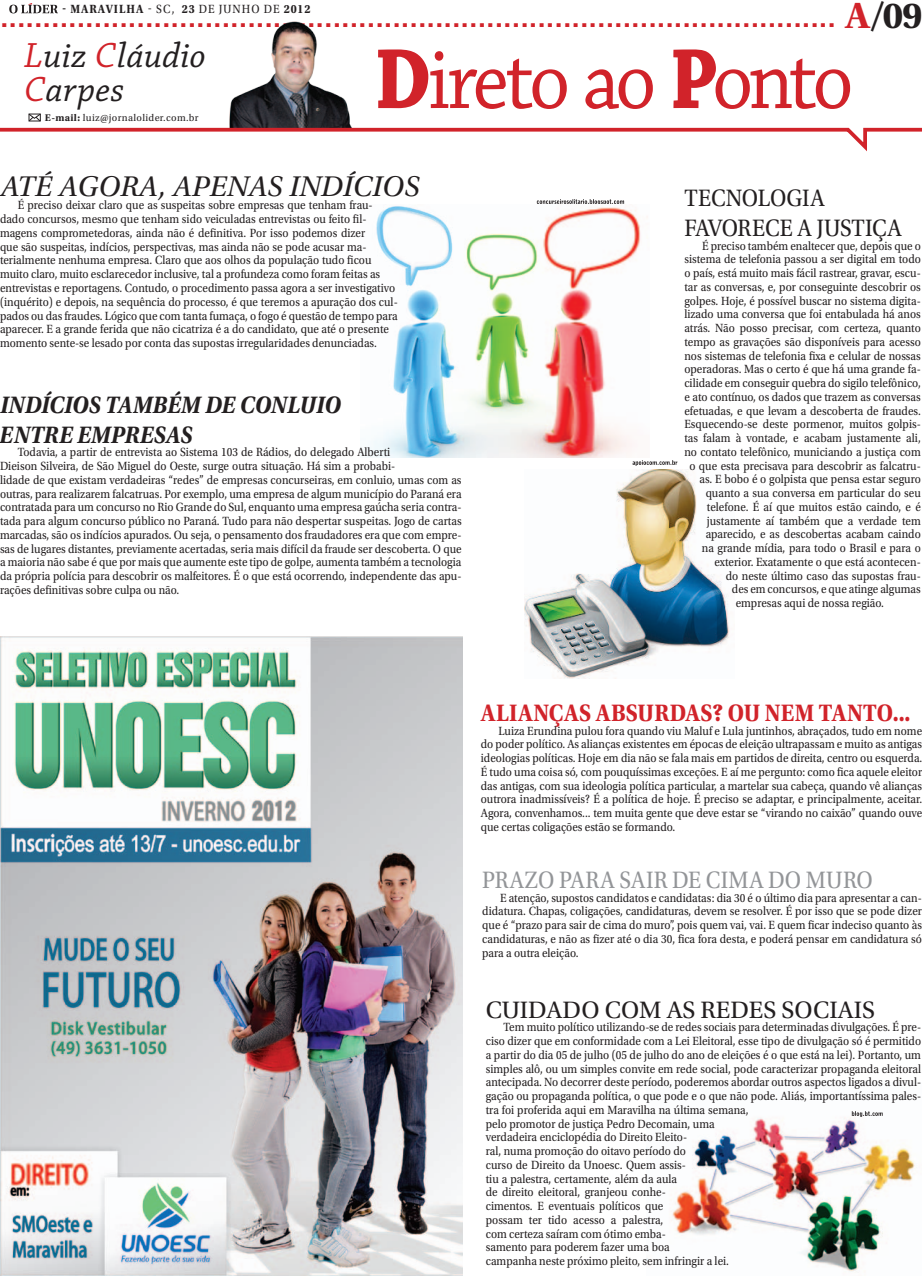
<style>
.page{position:relative;width:922px;height:1276px;background:#fff}
.page>*{position:absolute;margin:0;border:0;box-sizing:border-box;transform-origin:0 0}
.t1{font:90px "Chaparral Pro";letter-spacing:-.055em;color:#d1232a;scale:.9 1}
.t2{font:italic 36.75px/33.6px "Chaparral Pro";letter-spacing:.01em;color:#231f20}
.t3{font:italic 30px "Utopia Std";color:#231f20}
.t4{font:italic 700 25px "Utopia Std";color:#231f20;scale:.9 1}
.t5{font:700 25px "Utopia Std";letter-spacing:.01em;color:#d1232a;scale:.9 1}
.t6{font:25px/30px "Utopia Std";color:#231f20;scale:.9 1}
.t7{font:25px "Utopia Std";letter-spacing:.025em;color:#939598;scale:.9 1}
.t8{font:25px "Utopia Std";color:#231f20}
.t9{font:700 24.12px "Rockwell";color:#d1232a}
.t10{font:12.5px/13.8px "Utopia Std";color:#231f20;scale:.9 1}
.t11{font:700 12.5px "Utopia Std";letter-spacing:.085em;color:#231f20;scale:.9 1}
.t12{font:10.25px "Utopia Std";color:#231f20}
.s1{font-family:"Utopia Std";font-size:38.25px}
.s2{font-family:"Utopia Std";font-size:38.25px;color:#231f20}
.s3{font-weight:700}
.s4{font-weight:400}
.s5{color:#d1232a}
</style>
<div class="page">
<svg style="left:9px;top:3px;width:49px;height:10px"></svg>
<img style="left:271px;top:21px;width:46px;height:28px">
<svg style="left:0;top:49px;width:921px;height:103px"></svg>
<img style="left:0;top:637px;width:462px;height:639px">
<svg style="left:536px;top:199px;width:88px;height:5px"></svg>
<img style="left:369px;top:206px;width:272px;height:252px">
<svg style="left:632px;top:460px;width:45px;height:6px"></svg>
<img style="left:525px;top:469px;width:205px;height:209px">
<img style="left:646px;top:1112px;width:269px;height:160px">
<svg style="left:851px;top:1111px;width:31px;height:6px"></svg>
<h3 class="t9" style="left:0;top:4px;width:923px">.................................................................................................. <span class="s1">a</span><span class="s2">/09</span></h3>
<h1 class="t1" style="left:374px;top:30px;width:534px"><span class="s3">D</span>ireto ao <span class="s3">P</span>onto</h1>
<p class="t11" style="left:62px;top:2px;width:277px">- MARAVILHA <span class="s4">- SC,</span> 23 <span class="s4">de JUNHO DE</span> 2012</p>
<h2 class="t2" style="left:24px;top:40px;width:183px"><span class="s5">L</span>uiz <span class="s5">C</span>láudio<br><span class="s5">C</span>arpes</h2>
<p class="t12" style="left:45px;top:112px;width:155px"><span class="s3">E-mail:</span> luiz@jornalolider.com.br</p>
<h3 class="t3" style="left:0;top:170px;width:421px">ATÉ AGORA, APENAS INDÍCIOS</h3>
<p class="t10" style="left:0;top:199px;width:443px;text-indent:18px">É preciso deixar claro que as suspeitas sobre empresas que tenham frau&shy;dado concursos, mesmo que tenham sido veiculadas entrevistas ou feito fil&shy;magens comprometedoras, ainda não é definitiva. Por isso podemos dizer<br>que são suspeitas, indícios, perspectivas, mas ainda não se pode acusar ma&shy;terialmente nenhuma empresa. Claro que aos olhos da população tudo ficou muito claro, muito esclarecedor inclusive, tal a profundeza como foram feitas as entrevistas e reportagens. Contudo, o procedimento passa agora a ser investigativo (inquérito) e depois, na sequência do processo, é que teremos a apuração dos cul&shy;pados ou das fraudes. Lógico que com tanta fumaça, o fogo é questão de tempo para aparecer. E a grande ferida que não cicatriza é a do candidato, que até o presente momento sente-se lesado por conta das supostas irregularidades denunciadas.</p>
<h3 class="t6" style="left:684px;top:183px;width:243px">TECNOLOGIA<br>FAVORECE A JUSTIÇA</h3>
<p class="t10" style="left:702px;top:239px;width:244px">É preciso também enaltecer que, depois que o</p>
<p class="t10" style="left:684px;top:253px;width:264px">sistema de telefonia passou a ser digital em todo</p>
<p class="t10" style="left:684px;top:266px;width:264px">o país, está muito mais fácil rastrear, gravar, escu-</p>
<p class="t10" style="left:684px;top:280px;width:264px">tar as conversas, e, por conseguinte descobrir os</p>
<p class="t10" style="left:684px;top:294px;width:264px">golpes. Hoje, é possível buscar no sistema digita-</p>
<p class="t10" style="left:684px;top:308px;width:264px">lizado uma conversa que foi entabulada há anos</p>
<p class="t10" style="left:684px;top:321px;width:264px">atrás. Não posso precisar, com certeza, quanto</p>
<p class="t10" style="left:684px;top:335px;width:264px">tempo as gravações são disponíveis para acesso</p>
<p class="t10" style="left:684px;top:349px;width:264px">nos sistemas de telefonia fixa e celular de nossas</p>
<p class="t10" style="left:684px;top:363px;width:264px">operadoras. Mas o certo é que há uma grande fa-</p>
<p class="t10" style="left:684px;top:376px;width:264px">cilidade em conseguir quebra do sigilo telefônico,</p>
<p class="t10" style="left:684px;top:390px;width:264px">e ato contínuo, os dados que trazem as conversas</p>
<p class="t10" style="left:684px;top:404px;width:264px">efetuadas, e que levam a descoberta de fraudes.</p>
<p class="t10" style="left:684px;top:418px;width:264px">Esquecendo-se deste pormenor, muitos golpis-</p>
<p class="t10" style="left:684px;top:431px;width:264px">tas falam à vontade, e acabam justamente ali,</p>
<p class="t10" style="left:684px;top:445px;width:264px">no contato telefônico, municiando a justiça com</p>
<p class="t10" style="left:689px;top:459px;width:258px">o que esta precisava para descobrir as falcatru-</p>
<p class="t10" style="left:699px;top:473px;width:247px">as. E bobo é o golpista que pensa estar seguro</p>
<p class="t10" style="left:705px;top:486px;width:240px">quanto a sua conversa em particular do seu</p>
<p class="t10" style="left:706px;top:500px;width:239px">telefone. É aí que muitos estão caindo, e é</p>
<p class="t10" style="left:706px;top:514px;width:239px">justamente aí também que a verdade tem</p>
<p class="t10" style="left:705px;top:528px;width:240px">aparecido, e as descobertas acabam caindo</p>
<p class="t10" style="left:701px;top:541px;width:245px">na grande mídia, para todo o Brasil e para o</p>
<p class="t10" style="left:714px;top:555px;width:231px">exterior. Exatamente o que está acontecen-</p>
<p class="t10" style="left:725px;top:569px;width:218px">do neste último caso das supostas frau-</p>
<p class="t10" style="left:731px;top:583px;width:211px">des em concursos, e que atinge algumas</p>
<p class="t10" style="left:735px;top:596px;width:166px">empresas aqui de nossa região.</p>
<h3 class="t4" style="left:0;top:390px;width:285px">INDÍCIO S TA MBÉM DE CON</h3>
<h3 class="t4" style="left:287px;top:390px;width:30px">LUIO</h3>
<h3 class="t4" style="left:0;top:420px;width:18px">ENTRE</h3>
<h3 class="t4" style="left:77px;top:420px;width:129px">EMPRE SAS</h3>
<p class="t10" style="left:0;top:445px;width:514px;text-indent:18px">Todavia, a partir de entrevista ao Sistema 103 de Rádios, do delegado Alberti<br>Dieison Silveira, de São Miguel do Oeste, surge outra situação. Há sim a probabi-<br>lidade de que existam verdadeiras “redes” de empresas concurseiras, em conluio, umas com as outras, para realizarem falcatruas. Por exemplo, uma empresa de algum município do Paraná era contratada para um concurso no Rio Grande do Sul, enquanto uma empresa gaúcha seria contra&shy;tada para algum concurso público no Paraná. Tudo para não despertar suspeitas. Jogo de cartas marcadas, são os indícios apurados. Ou seja, o pensamento dos fraudadores era que com empre&shy;sas de lugares distantes, previamente acertadas, seria mais difícil da fraude ser descoberta. O que a maioria não sabe é que por mais que aumente este tipo de golpe, aumenta também a tecnologia da própria polícia para descobrir os malfeitores. É o que está ocorrendo, independente das apu&shy;rações definitivas sobre culpa ou não.</p>
<h3 class="t5" style="left:480px;top:698px;width:479px">ALIANÇAS ABSURDAS? OU NEM TANTO...</h3>
<p class="t10" style="left:480px;top:724px;width:492px;text-align:justify;text-indent:18px">Luiza Erundina pulou fora quando viu Maluf e Lula juntinhos, abraçados, tudo em nome do poder político. As alianças existentes em épocas de eleição ultrapassam e muito as antigas ideologias políticas. Hoje em dia não se fala mais em partidos de direita, centro ou esquerda.<br>É tudo uma coisa só, com pouquíssimas exceções. E aí me pergunto: como fica aquele eleitor das antigas, com sua ideologia política particular, a martelar sua cabeça, quando vê alianças outrora inadmissíveis? É a política de hoje. É preciso se adaptar, e principalmente, aceitar.<br>Agora, convenhamos... tem muita gente que deve estar se “virando no caixão” quando ouve que certas coligações estão se formando.</p>
<h3 class="t7" style="left:482px;top:866px;width:435px">PRAZO PARA SAIR DE CIMA DO MURO</h3>
<p class="t10" style="left:482px;top:891px;width:490px;text-align:justify;text-indent:18px">E atenção, supostos candidatos e candidatas: dia 30 é o último dia para apresentar a can&shy;didatura. Chapas, coligações, candidaturas, devem se resolver. É por isso que se pode dizer que é “prazo para sair de cima do muro”, pois quem vai, vai. E quem ficar indeciso quanto às candidaturas, e não as fizer até o dia 30, fica fora desta, e poderá pensar em candidatura só para a outra eleição.</p>
<h3 class="t8" style="left:485px;top:996px;width:50px">CUIDAD</h3>
<h3 class="t8" style="left:581px;top:996px;width:151px">O COM AS REDE</h3>
<h3 class="t8" style="left:763px;top:996px;width:113px">S SOCIAIS</h3>
<p class="t10" style="left:485px;top:1020px;width:485px;text-indent:18px">Tem muito político utilizando-se de redes sociais para determinadas divulgações. É pre&shy;ciso dizer que em conformidade com a Lei Eleitoral, esse tipo de divulgação só é permitido a partir do dia 05 de julho (05 de julho do ano de eleições é o que está na lei). Portanto, um simples alô, ou um simples convite em rede social, pode caracterizar propaganda eleitoral antecipada. No decorrer deste período, poderemos abordar outros aspectos ligados a divul&shy;gação ou propaganda política, o que pode e o que não pode. Aliás, importantíssima pales&shy;tra foi proferida aqui em Maravilha na última semana,<br>pelo promotor de justiça Pedro Decomain, uma<br>verdadeira enciclopédia do Direito Eleito-<br>ral, numa promoção do oitavo período do<br>curso de Direito da Unoesc. Quem assis-<br>tiu a palestra, certamente, além da aula<br>de direito eleitoral, granjeou conhe-<br>cimentos. E eventuais políticos que<br>possam ter tido acesso a palestra,<br>com certeza saíram com ótimo emba-<br>samento para poderem fazer uma boa<br>campanha neste próximo pleito, sem infringir a lei.</p>
</div>
